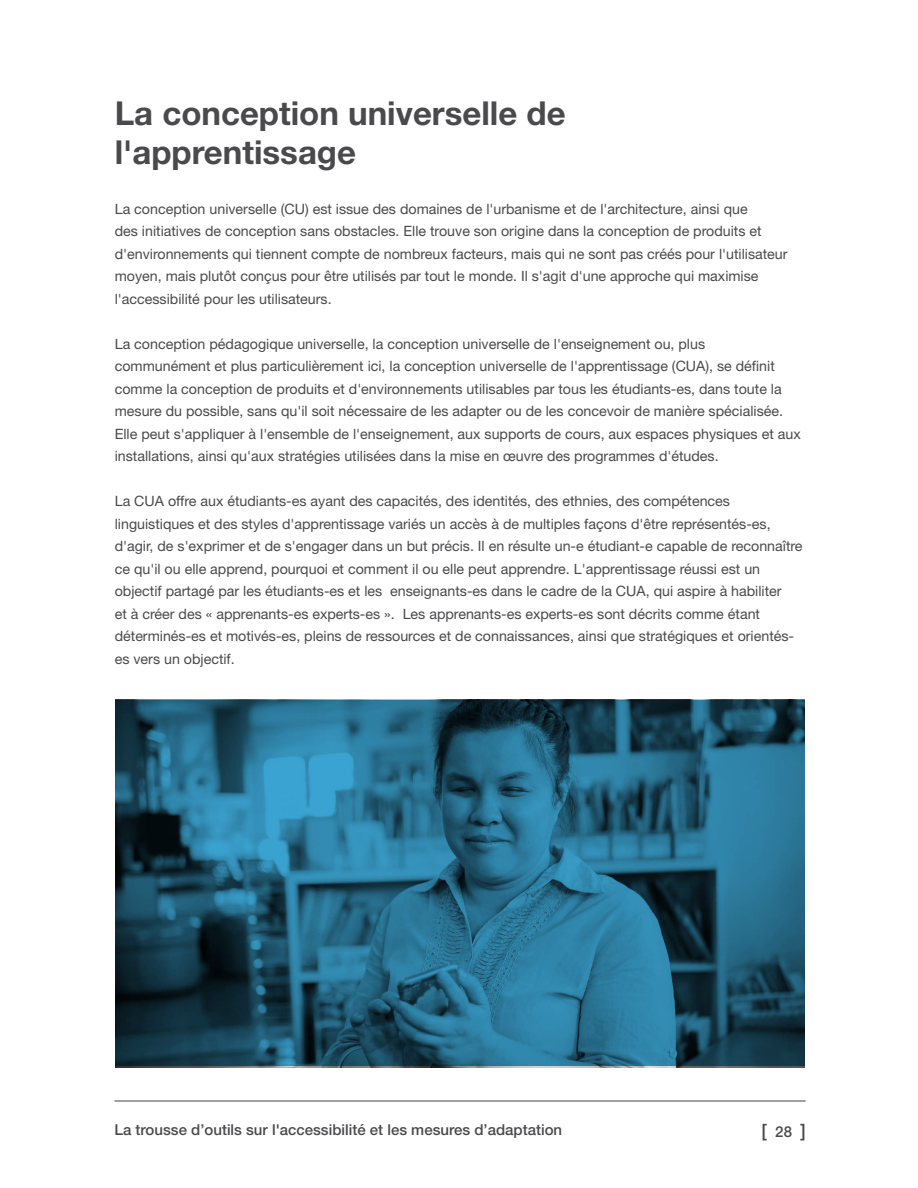
<style>
.page{position:relative;width:918px;height:1188px;background:#fff}
.page>*{position:absolute;margin:0;border:0;box-sizing:border-box;transform-origin:0 0}
.t1{font:700 33px/39px "Helvetica Neue LT Std";color:#4a4a4d}
.t2{font:500 18px "Helvetica Neue LT Std";color:#4a4a4d}
.t3{font:500 15px "Helvetica Neue LT Std";color:#4a4a4d}
.t4{font:14.25px/22.5px "Helvetica Neue LT Std";color:#4a4a4d}
.s1{font-size:15px}
</style>
<div class="page">
<hr style="left:114px;top:1101px;width:692px;height:1px;background:#404040">
<svg style="left:115px;top:700px;width:690px;height:366px;background:#22607b"></svg>
<h1 class="t1" style="left:115px;top:93px;width:452px">La conception universelle de l'apprentissage</h1>
<p class="t4" style="left:115px;top:197px;width:674px">La conception universelle (CU) est issue des domaines de l'urbanisme et de l'architecture, ainsi que<br>des initiatives de conception sans obstacles. Elle trouve son origine dans la conception de produits et d'environnements qui tiennent compte de nombreux facteurs, mais qui ne sont pas créés pour l'utilisateur moyen, mais plutôt conçus pour être utilisés par tout le monde. Il s'agit d'une approche qui maximise l'accessibilité pour les utilisateurs.</p>
<p class="t4" style="left:115px;top:332px;width:688px">La conception pédagogique universelle, la conception universelle de l'enseignement ou, plus communément et plus particulièrement ici, la conception universelle de l'apprentissage (CUA), se définit comme la conception de produits et d'environnements utilisables par tous les étudiants-es, dans toute la mesure du possible, sans qu'il soit nécessaire de les adapter ou de les concevoir de manière spécialisée.<br>Elle peut s'appliquer à l'ensemble de l'enseignement, aux supports de cours, aux espaces physiques et aux installations, ainsi qu'aux stratégies utilisées dans la mise en œuvre des programmes d'études.</p>
<p class="t4" style="left:115px;top:490px;width:689px">La CUA offre aux étudiants-es ayant des capacités, des identités, des ethnies, des compétences linguistiques et des styles d'apprentissage variés un accès à de multiples façons d'être représentés-es, d'agir, de s'exprimer et de s'engager dans un but précis. Il en résulte un-e étudiant-e capable de reconnaître ce qu'il ou elle apprend, pourquoi et comment il ou elle peut apprendre. L'apprentissage réussi est un objectif partagé par les étudiants-es et les enseignants-es dans le cadre de la CUA, qui aspire à habiliter<br>et à créer des « apprenants-es experts-es ». Les apprenants-es experts-es sont décrits comme étant déterminés-es et motivés-es, pleins de ressources et de connaissances, ainsi que stratégiques et orientés&shy;es vers un objectif.</p>
<p class="t3" style="left:114px;top:1121px;width:449px">La trousse d’outils sur l'accessibilité et les mesures d’adaptation</p>
<p class="t2" style="left:762px;top:1120px;width:46px">[ <span class="s1">28</span> ]</p>
</div>
